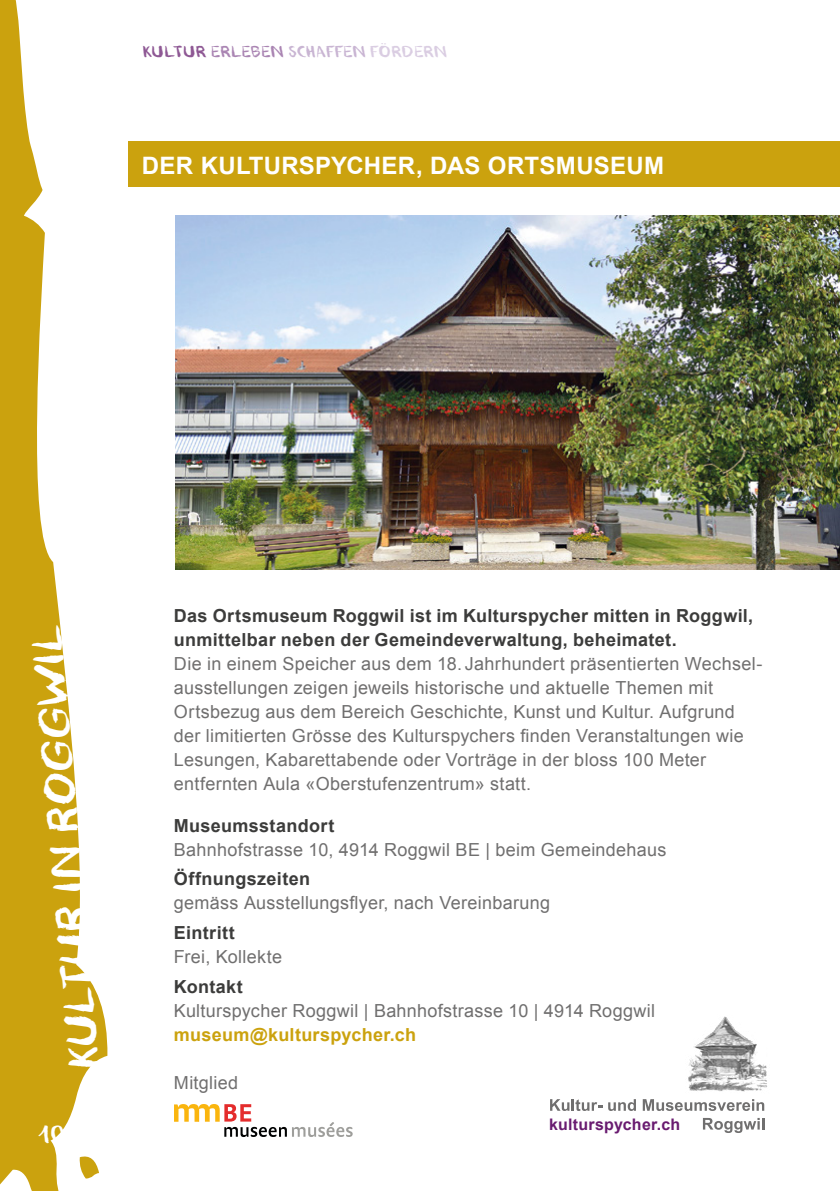
<style>
.page{position:relative;width:840px;height:1191px;background:#fff}
.page>*{position:absolute;margin:0;border:0;box-sizing:border-box;transform-origin:0 0}
.t1{font:38px "Blemished";color:#fff}
.t2{font:700 24px "Arial";letter-spacing:.01em;color:#fff}
.t3{font:italic 22px "Blemished";color:#fff}
.t4{font:18px/24px "Arial";letter-spacing:.015em;color:#706f6f}
.t5{font:700 18px/24px "Arial";letter-spacing:.02em;color:#3c3c3b}
.t6{font:700 18px "Arial";letter-spacing:.015em;color:#cba20e}
.t7{font:700 16px "Arial";letter-spacing:.015em;color:#691b70}
.t8{font:italic 14px "Blemished";color:#c9b5d3}
.s1{color:#8e5894}
.s2{color:#aa85b3}
.s3{color:#dacde2}
</style>
<div class="page">
<svg style="left:0;top:0;width:108px;height:1191px;fill:#cba20e"></svg>
<div style="left:128px;top:141px;width:711px;height:46px;background:#cba20e"></div>
<svg style="left:174px;top:1104px;width:178px;height:33px"></svg>
<img style="left:176px;top:215px;width:663px;height:355px">
<img style="left:688px;top:1016px;width:79px;height:57px">
<svg style="left:550px;top:1099px;width:85px;height:12px"></svg>
<svg style="left:642px;top:1073px;width:125px;height:60px"></svg>
<p class="t8" style="left:144px;top:42px;width:308px"><span class="s1">KULTUR</span> <span class="s2">ERLEBEN</span> SCHAFFEN <span class="s3">FÖRDERN</span></p>
<h2 class="t2" style="left:142px;top:150px;width:523px">DER KULTURSPYCHER, DAS ORTSMUSEUM</h2>
<h1 class="t1" style="left:59px;top:1070px;width:446px;rotate:-95deg">KULTUR IN ROGGWIL</h1>
<p class="t3" style="left:40px;top:1119px;width:35px">10</p>
<p class="t5" style="left:174px;top:604px;width:580px">Das Ortsmuseum Roggwil ist im Kulturspycher mitten in Roggwil, unmittelbar neben der Gemeindeverwaltung, beheimatet.</p>
<p class="t4" style="left:174px;top:651px;width:589px">Die in einem Speicher aus dem 18. Jahrhundert präsentierten Wechsel&shy;ausstellungen zeigen jeweils historische und aktuelle Themen mit Ortsbezug aus dem Bereich Geschichte, Kunst und Kultur. Aufgrund der limitierten Grösse des Kulturspychers finden Veranstaltungen wie Lesungen, Kabarettabende oder Vorträge in der bloss 100 Meter entfernten Aula «Oberstufenzentrum» statt.</p>
<p class="t5" style="left:174px;top:814px;width:162px">Museumsstandort</p>
<p class="t4" style="left:174px;top:837px;width:493px">Bahnhofstrasse 10, 4914 Roggwil BE | beim Gemeindehaus</p>
<p class="t5" style="left:174px;top:867px;width:138px">Öffnungszeiten</p>
<p class="t4" style="left:174px;top:891px;width:377px">gemäss Ausstellungsflyer, nach Vereinbarung</p>
<p class="t5" style="left:174px;top:921px;width:62px">Eintritt</p>
<p class="t4" style="left:174px;top:945px;width:109px">Frei, Kollekte</p>
<p class="t5" style="left:174px;top:975px;width:70px">Kontakt</p>
<p class="t4" style="left:174px;top:998px;width:482px">Kulturspycher Roggwil | Bahnhofstrasse 10 | 4914 Roggwil</p>
<p class="t6" style="left:174px;top:1022px;width:244px">museum@kulturspycher.ch</p>
<p class="t4" style="left:174px;top:1070px;width:66px">Mitglied</p>
<p class="t7" style="left:549px;top:1113px;width:132px">kulturspycher.ch</p>
</div>
